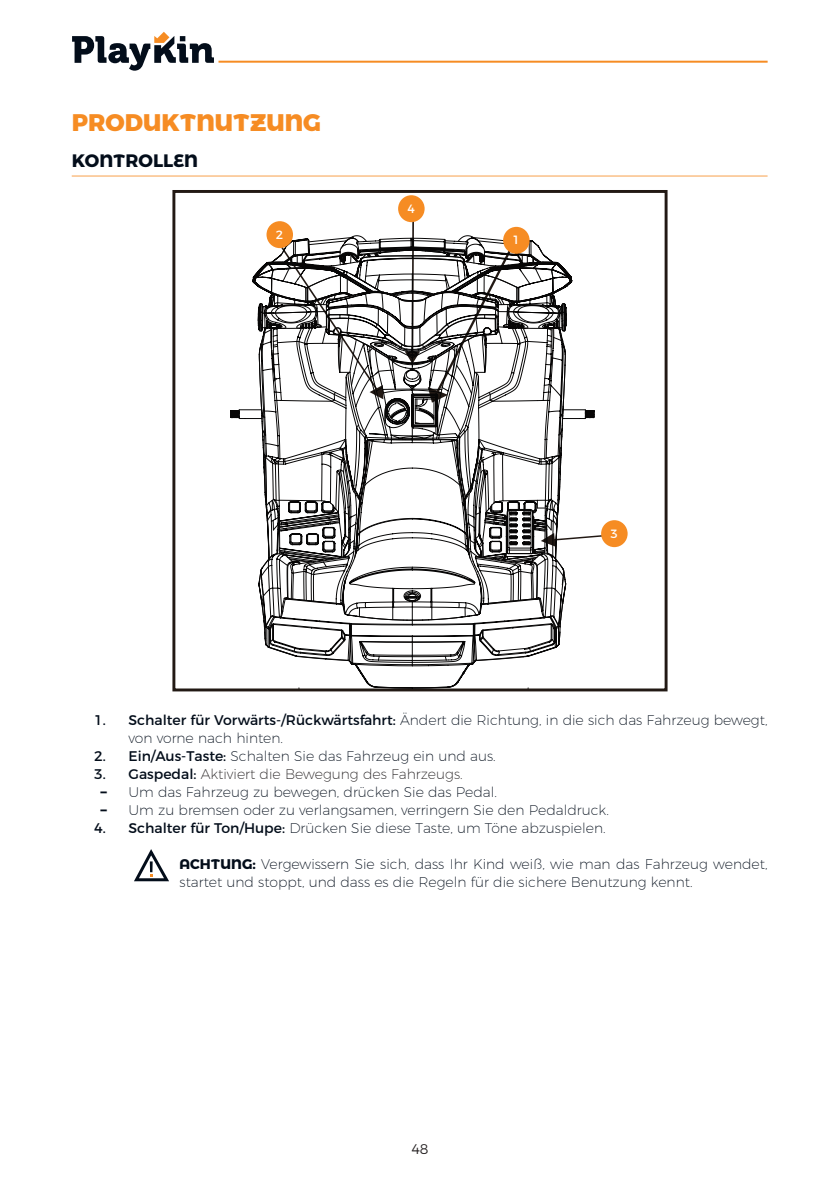
<style>
.page{position:relative;width:840px;height:1191px;background:#fff}
.page>*{position:absolute;margin:0;border:0;box-sizing:border-box;transform-origin:0 0}
.t1{font:800 24px "Montserrat Alternates";color:#f68c23}
.t2{font:700 18px "Montserrat Alternates";color:#030d1a}
.t3{font:200 14px/18px "Montserrat";color:#030d1a}
.t4{font:200 14px/18px "Montserrat";color:#231f20}
.t5{font:300 14px "Montserrat Alternates";color:#231f20}
.t6{font:800 14px "Montserrat";color:#030d1a}
.t7{font:12px "Montserrat";color:#fff}
.s1{font-weight:400}
.s2{font-weight:400;color:#030d1a}
.s3{font-weight:800;color:#030d1a}
.s4{font-family:"Montserrat Alternates";font-weight:700}
</style>
<div class="page">
<svg style="left:72px;top:32px;width:142px;height:39px"></svg>
<hr style="left:218px;top:61px;width:549px;height:2px;background:#f68c23">
<div style="left:172px;top:190px;width:495px;height:501px;border:3px solid #221914"></div>
<svg style="left:252px;top:216px;width:348px;height:370px"></svg>
<svg style="left:258px;top:258px;width:308px;height:397px"></svg>
<svg style="left:265px;top:274px;width:271px;height:414px"></svg>
<div style="left:503px;top:227px;width:26px;height:27px;background:#f68c23;border-radius:50%"></div>
<div style="left:600px;top:520px;width:27px;height:27px;background:#f68c23;border-radius:50%"></div>
<div style="left:266px;top:221px;width:27px;height:27px;background:#f68c23;border-radius:50%"></div>
<div style="left:398px;top:195px;width:26px;height:27px;background:#f68c23;border-radius:50%"></div>
<hr style="left:72px;top:175px;width:695px;height:1px;background:#f8a14c">
<svg style="left:134px;top:849px;width:35px;height:33px"></svg>
<h1 class="t1" style="left:72px;top:103px;width:250px">PRODUKTNUTZUNG</h1>
<p class="t2" style="left:72px;top:146px;width:128px">KONTROLLEN</p>
<p class="t7" style="left:276px;top:225px;width:9px">2</p>
<p class="t7" style="left:407px;top:199px;width:9px">4</p>
<p class="t7" style="left:512px;top:231px;width:9px">1</p>
<p class="t7" style="left:610px;top:524px;width:9px">3</p>
<p class="t3" style="left:128px;top:710px;width:640px;text-indent:-34px"><span class="s1">1. Schalter für Vorwärts-/Rückwärtsfahrt:</span> Ändert die Richtung, in die sich das Fahrzeug bewegt, von vorne nach hinten.</p>
<p class="t3" style="left:94px;top:746px;width:403px"><span class="s1">2. Ein/Aus-Taste:</span> Schalten Sie das Fahrzeug ein und aus.</p>
<p class="t4" style="left:100px;top:764px;width:364px;text-indent:-6px"><span class="s2">3. Gaspedal:</span> Aktiviert die Bewegung des Fahrzeugs. <span class="s3">−</span></p>
<p class="t3" style="left:128px;top:782px;width:370px">Um das Fahrzeug zu bewegen, drücken Sie das Pedal.</p>
<p class="t6" style="left:100px;top:798px;width:9px">−</p>
<p class="t3" style="left:128px;top:800px;width:481px">Um zu bremsen oder zu verlangsamen, verringern Sie den Pedaldruck.</p>
<p class="t3" style="left:94px;top:818px;width:513px"><span class="s1">4. Schalter für Ton/Hupe:</span> Drücken Sie diese Taste, um Töne abzuspielen.</p>
<p class="t3" style="left:179px;top:854px;width:589px"><span class="s4">ACHTUNG:</span> Vergewissern Sie sich, dass Ihr Kind weiß, wie man das Fahrzeug wendet, startet und stoppt, und dass es die Regeln für die sichere Benutzung kennt.</p>
<p class="t5" style="left:411px;top:1138px;width:19px">48</p>
</div>
